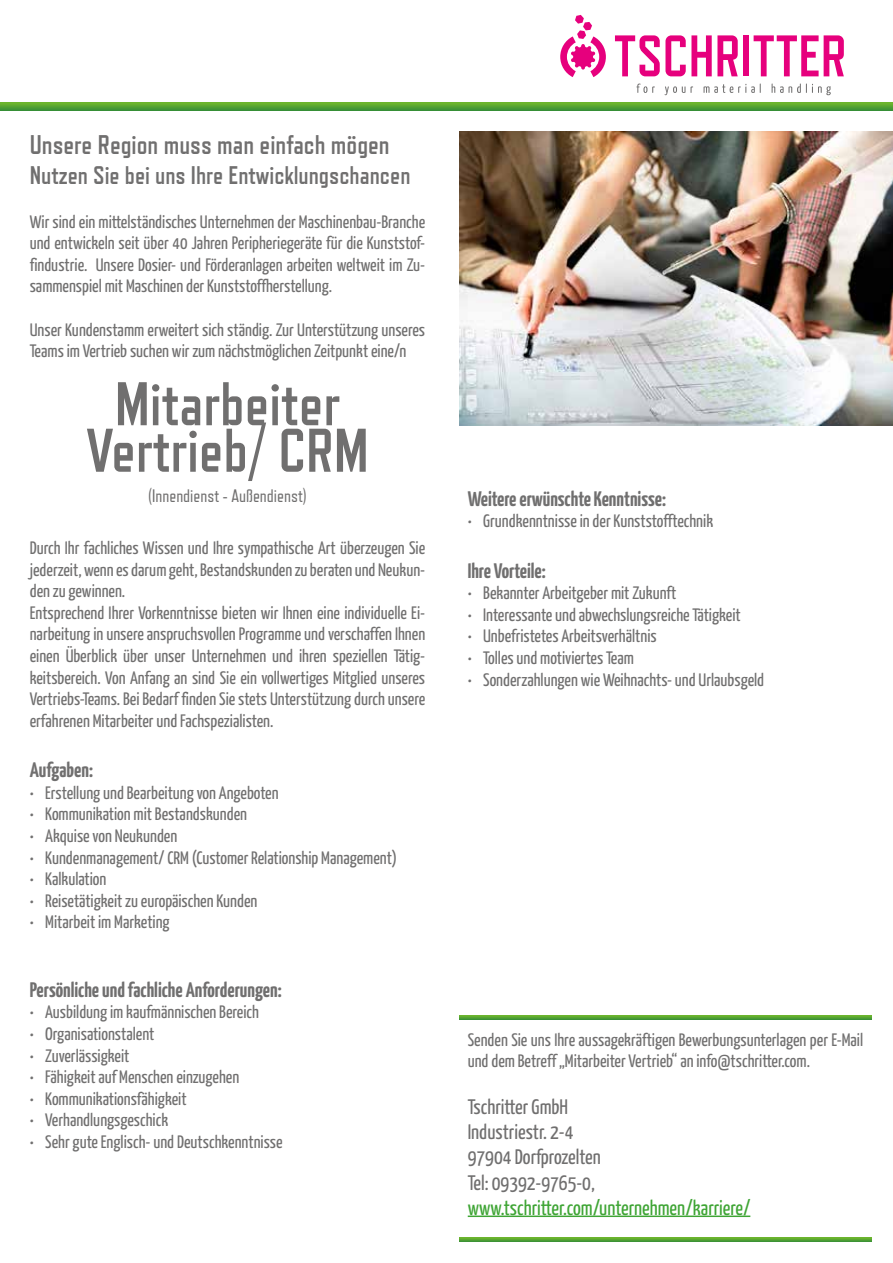
<style>
.page{position:relative;width:893px;height:1263px;background:#fff}
.page>*{position:absolute;margin:0;border:0;box-sizing:border-box;transform-origin:0 0}
.t1{font:700 61.5px/46.5px "Refrigerator Deluxe";color:#706f6f;text-align:center}
.t2{font:700 27px "Refrigerator Deluxe";color:#706f6f}
.t3{font:700 25.5px "Refrigerator Deluxe";color:#706f6f}
.t4{font:700 21px "Yanone Kaffeesatz";color:#706f6f}
.t5{font:21px/25.2px "Yanone Kaffeesatz";color:#706f6f}
.t6{font:21px "Yanone Kaffeesatz";color:#3fa535}
.t7{font:18px/21.6px "Yanone Kaffeesatz";color:#706f6f}
.t8{font:18px "Refrigerator Deluxe";color:#706f6f}
</style>
<div class="page">
<svg style="left:615px;top:35px;width:123px;height:41px"></svg>
<div style="left:743px;top:35px;width:6px;height:41px;background:#e6007d"></div>
<svg style="left:754px;top:35px;width:90px;height:41px"></svg>
<svg style="left:636px;top:84px;width:195px;height:11px"></svg>
<svg style="left:560px;top:15px;width:46px;height:62px"></svg>
<svg style="left:0;top:103px;width:893px;height:8px;background:#51a132"></svg>
<hr style="left:468px;top:1215px;width:282px;height:2px;background:#3fa535">
<img style="left:459px;top:131px;width:434px;height:295px">
<svg style="left:459px;top:1015px;width:413px;height:4px;background:#5ba830"></svg>
<svg style="left:459px;top:1237px;width:413px;height:5px;background:#57a531"></svg>
<h2 class="t2" style="left:30px;top:129px;width:361px">Unsere Region muss man einfach mögen</h2>
<h3 class="t3" style="left:30px;top:161px;width:382px">Nutzen Sie bei uns Ihre Entwicklungschancen</h3>
<p class="t7" style="left:30px;top:210px;width:397px;text-align:justify">Wir sind ein mittelständisches Unternehmen der Maschinenbau-Branche und entwickeln seit über 40 Jahren Peripheriegeräte für die Kunststof&shy;findustrie. Unsere Dosier- und Förderanlagen arbeiten weltweit im Zu&shy;sammenspiel mit Maschinen der Kunststoffherstellung.</p>
<p class="t7" style="left:30px;top:318px;width:397px">Unser Kundenstamm erweitert sich ständig. Zur Unterstützung unseres<br>Teams im Vertrieb suchen wir zum nächstmöglichen Zeitpunkt eine/n</p>
<h1 class="t1" style="left:86px;top:380px;width:284px">Mitarbeiter<br>Vertrieb/ CRM</h1>
<p class="t8" style="left:148px;top:485px;width:160px">(Innendienst - Außendienst)</p>
<p class="t7" style="left:30px;top:536px;width:397px">Durch Ihr fachliches Wissen und Ihre sympathische Art überzeugen Sie jederzeit, wenn es darum geht, Bestandskunden zu beraten und Neukun&shy;den zu gewinnen.<br>Entsprechend Ihrer Vorkenntnisse bieten wir Ihnen eine individuelle Ei&shy;narbeitung in unsere anspruchsvollen Programme und verschaffen Ihnen einen Überblick über unser Unternehmen und ihren speziellen Tätig&shy;keitsbereich. Von Anfang an sind Sie ein vollwertiges Mitglied unseres Vertriebs-Teams. Bei Bedarf finden Sie stets Unterstützung durch unsere erfahrenen Mitarbeiter und Fachspezialisten.</p>
<p class="t4" style="left:30px;top:757px;width:65px">Aufgaben:</p>
<p class="t7" style="left:30px;top:781px;width:250px">• Erstellung und Bearbeitung von Angeboten</p>
<p class="t7" style="left:30px;top:803px;width:219px">• Kommunikation mit Bestandskunden</p>
<p class="t7" style="left:30px;top:824px;width:149px">• Akquise von Neukunden</p>
<p class="t7" style="left:30px;top:846px;width:369px">• Kundenmanagement/ CRM (Customer Relationship Management)</p>
<p class="t7" style="left:30px;top:868px;width:78px">• Kalkulation</p>
<p class="t7" style="left:30px;top:889px;width:229px">• Reisetätigkeit zu europäischen Kunden</p>
<p class="t7" style="left:30px;top:911px;width:141px">• Mitarbeit im Marketing</p>
<p class="t4" style="left:30px;top:977px;width:253px">Persönliche und fachliche Anforderungen:</p>
<p class="t7" style="left:30px;top:1001px;width:231px">• Ausbildung im kaufmännischen Bereich</p>
<p class="t7" style="left:30px;top:1022px;width:126px">• Organisationstalent</p>
<p class="t7" style="left:30px;top:1044px;width:101px">• Zuverlässigkeit</p>
<p class="t7" style="left:30px;top:1066px;width:211px">• Fähigkeit auf Menschen einzugehen</p>
<p class="t7" style="left:30px;top:1087px;width:158px">• Kommunikationsfähigkeit</p>
<p class="t7" style="left:30px;top:1109px;width:140px">• Verhandlungsgeschick</p>
<p class="t7" style="left:30px;top:1130px;width:254px">• Sehr gute Englisch- und Deutschkenntnisse</p>
<p class="t4" style="left:468px;top:485px;width:200px">Weitere erwünschte Kenntnisse:</p>
<p class="t7" style="left:468px;top:510px;width:247px">• Grundkenntnisse in der Kunststofftechnik</p>
<p class="t4" style="left:468px;top:557px;width:80px">Ihre Vorteile:</p>
<p class="t7" style="left:468px;top:582px;width:210px">• Bekannter Arbeitgeber mit Zukunft</p>
<p class="t7" style="left:468px;top:603px;width:274px">• Interessante und abwechslungsreiche Tätigkeit</p>
<p class="t7" style="left:468px;top:625px;width:190px">• Unbefristetes Arbeitsverhältnis</p>
<p class="t7" style="left:468px;top:646px;width:168px">• Tolles und motiviertes Team</p>
<p class="t7" style="left:468px;top:668px;width:298px">• Sonderzahlungen wie Weihnachts- und Urlaubsgeld</p>
<p class="t7" style="left:468px;top:1028px;width:397px">Senden Sie uns Ihre aussagekräftigen Bewerbungsunterlagen per E-Mail und dem Betreff „Mitarbeiter Vertrieb“ an info@tschritter.com.</p>
<p class="t5" style="left:468px;top:1093px;width:134px">Tschritter GmbH<br>Industriestr. 2-4<br>97904 Dorfprozelten<br>Tel: 09392-9765-0,</p>
<p class="t6" style="left:468px;top:1194px;width:284px">www.tschritter.com/unternehmen/karriere/</p>
</div>
